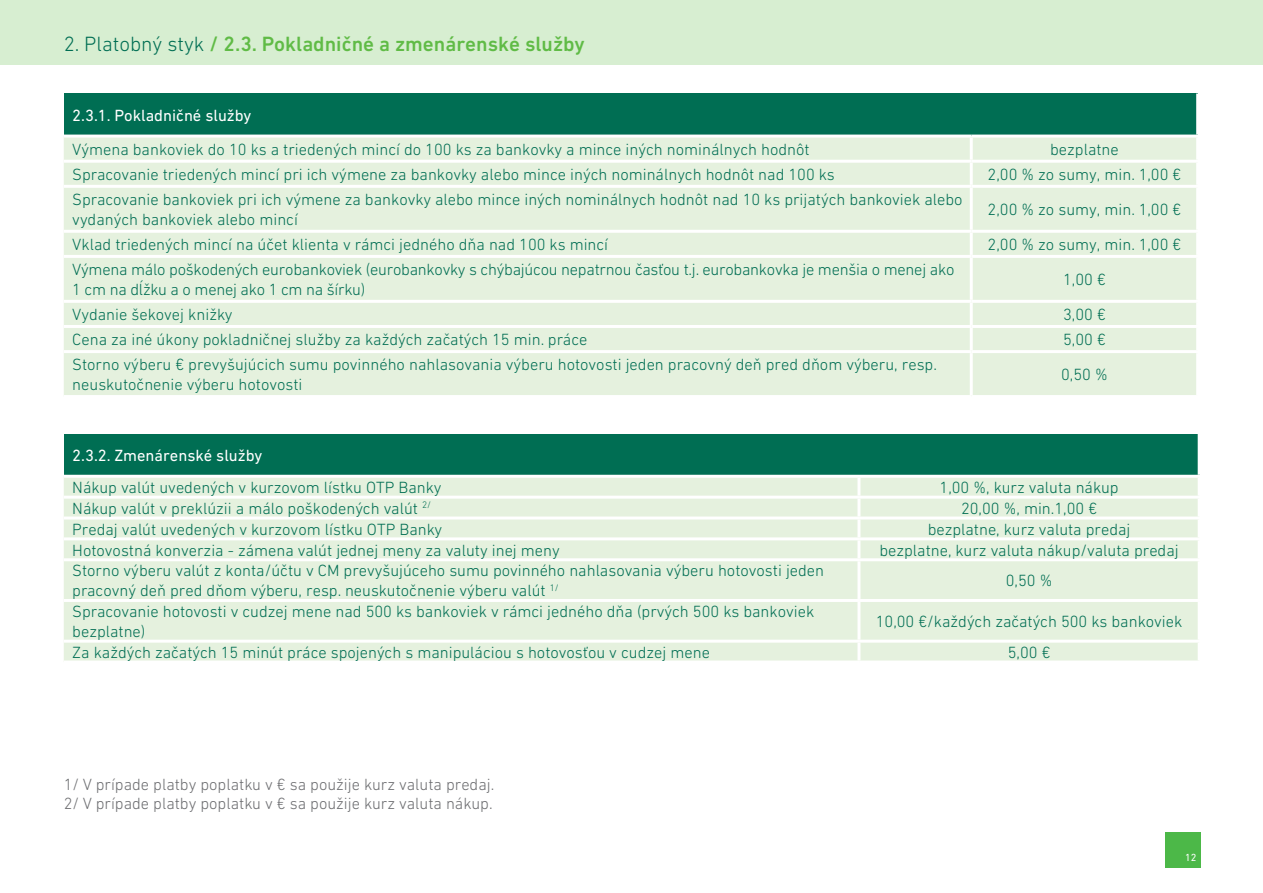
<style>
.page{position:relative;width:1263px;height:893px;background:#fff}
.page>*{position:absolute;margin:0;border:0;box-sizing:border-box;transform-origin:0 0}
.t1{font:500 21px "DIN Next W1 G";color:#60bb46}
.t2{font:300 16.5px/19.8px "DIN Next W1 G";color:#006e53}
.t3{font:300 16.5px/19.8px "DIN Next W1 G";color:#6c6d70}
.t4{font:16.5px "DIN Next W1 G";color:#fff}
.t5{font:10.5px "DIN Next W1 G";color:#fff}
.s1{font-weight:300;color:#006e53}
</style>
<div class="page">
<div style="left:1165px;top:832px;width:36px;height:36px;background:#4cb848"></div>
<div style="left:0;top:0;width:1263px;height:64px;background:#d7eed1"></div>
<div style="left:64px;top:94px;width:1134px;height:42px;background:#006e53"></div>
<div style="left:64px;top:138px;width:1132px;height:257px;background:#e5f1de"></div>
<hr style="left:1196px;top:94px;width:3px;height:41px;background:#fff">
<hr style="left:64px;top:135px;width:907px;height:3px;background:#fff">
<hr style="left:970px;top:138px;width:3px;height:22px;background:#fff">
<hr style="left:971px;top:135px;width:228px;height:3px;background:#fff">
<hr style="left:64px;top:160px;width:907px;height:3px;background:#fff">
<hr style="left:970px;top:163px;width:3px;height:22px;background:#fff">
<hr style="left:971px;top:160px;width:228px;height:3px;background:#fff">
<hr style="left:64px;top:185px;width:907px;height:3px;background:#fff">
<hr style="left:970px;top:188px;width:3px;height:42px;background:#fff">
<hr style="left:971px;top:185px;width:228px;height:3px;background:#fff">
<hr style="left:64px;top:230px;width:907px;height:3px;background:#fff">
<hr style="left:970px;top:233px;width:3px;height:22px;background:#fff">
<hr style="left:971px;top:230px;width:228px;height:3px;background:#fff">
<hr style="left:64px;top:255px;width:907px;height:3px;background:#fff">
<hr style="left:970px;top:258px;width:3px;height:42px;background:#fff">
<hr style="left:971px;top:255px;width:228px;height:3px;background:#fff">
<hr style="left:64px;top:300px;width:907px;height:3px;background:#fff">
<hr style="left:970px;top:303px;width:3px;height:22px;background:#fff">
<hr style="left:971px;top:300px;width:228px;height:3px;background:#fff">
<hr style="left:64px;top:325px;width:907px;height:3px;background:#fff">
<hr style="left:970px;top:328px;width:3px;height:22px;background:#fff">
<hr style="left:971px;top:325px;width:228px;height:3px;background:#fff">
<hr style="left:64px;top:350px;width:907px;height:3px;background:#fff">
<hr style="left:970px;top:353px;width:3px;height:42px;background:#fff">
<hr style="left:971px;top:350px;width:228px;height:3px;background:#fff">
<div style="left:64px;top:434px;width:1135px;height:42px;background:#006e53"></div>
<div style="left:64px;top:478px;width:1134px;height:182px;background:#e5f1de"></div>
<hr style="left:1198px;top:434px;width:3px;height:41px;background:#fff">
<hr style="left:64px;top:475px;width:795px;height:3px;background:#fff">
<hr style="left:857px;top:478px;width:3px;height:18px;background:#fff">
<hr style="left:859px;top:475px;width:342px;height:3px;background:#fff">
<hr style="left:64px;top:496px;width:795px;height:3px;background:#fff">
<hr style="left:857px;top:499px;width:3px;height:17px;background:#fff">
<hr style="left:859px;top:496px;width:342px;height:3px;background:#fff">
<hr style="left:64px;top:516px;width:795px;height:3px;background:#fff">
<hr style="left:857px;top:519px;width:3px;height:18px;background:#fff">
<hr style="left:859px;top:516px;width:342px;height:3px;background:#fff">
<hr style="left:64px;top:537px;width:795px;height:3px;background:#fff">
<hr style="left:857px;top:540px;width:3px;height:18px;background:#fff">
<hr style="left:859px;top:537px;width:342px;height:3px;background:#fff">
<hr style="left:64px;top:558px;width:795px;height:3px;background:#fff">
<hr style="left:857px;top:561px;width:3px;height:38px;background:#fff">
<hr style="left:859px;top:558px;width:342px;height:3px;background:#fff">
<hr style="left:64px;top:599px;width:795px;height:3px;background:#fff">
<hr style="left:857px;top:602px;width:3px;height:38px;background:#fff">
<hr style="left:859px;top:599px;width:342px;height:3px;background:#fff">
<hr style="left:64px;top:640px;width:795px;height:3px;background:#fff">
<hr style="left:857px;top:643px;width:3px;height:17px;background:#fff">
<hr style="left:859px;top:640px;width:342px;height:3px;background:#fff">
<p class="t1" style="left:64px;top:32px;width:522px"><span class="s1">2. Platobný styk</span> / 2.3. Pokladničné a zmenárenské služby</p>
<p class="t4" style="left:72px;top:106px;width:181px">2.3.1. Pokladničné služby</p>
<p class="t2" style="left:72px;top:139px;width:739px">Výmena bankoviek do 10 ks a triedených mincí do 100 ks za bankovky a mince iných nominálnych hodnôt</p>
<p class="t2" style="left:1050px;top:139px;width:70px">bezplatne</p>
<p class="t2" style="left:72px;top:164px;width:764px">Spracovanie triedených mincí pri ich výmene za bankovky alebo mince iných nominálnych hodnôt nad 100 ks</p>
<p class="t2" style="left:987px;top:164px;width:195px">2,00 % zo sumy, min. 1,00 €</p>
<p class="t2" style="left:72px;top:189px;width:892px">Spracovanie bankoviek pri ich výmene za bankovky alebo mince iných nominálnych hodnôt nad 10 ks prijatých bankoviek alebo vydaných bankoviek alebo mincí</p>
<p class="t2" style="left:987px;top:199px;width:195px">2,00 % zo sumy, min. 1,00 €</p>
<p class="t2" style="left:72px;top:234px;width:537px">Vklad triedených mincí na účet klienta v rámci jedného dňa nad 100 ks mincí</p>
<p class="t2" style="left:987px;top:234px;width:195px">2,00 % zo sumy, min. 1,00 €</p>
<p class="t2" style="left:72px;top:259px;width:884px">Výmena málo poškodených eurobankoviek (eurobankovky s chýbajúcou nepatrnou časťou t.j. eurobankovka je menšia o menej ako<br>1 cm na dĺžku a o menej ako 1 cm na šírku)</p>
<p class="t2" style="left:1063px;top:269px;width:44px">1,00 €</p>
<p class="t2" style="left:72px;top:304px;width:162px">Vydanie šekovej knižky</p>
<p class="t2" style="left:1063px;top:304px;width:44px">3,00 €</p>
<p class="t2" style="left:72px;top:330px;width:517px">Cena za iné úkony pokladničnej služby za každých začatých 15 min. práce</p>
<p class="t2" style="left:1063px;top:330px;width:44px">5,00 €</p>
<p class="t2" style="left:72px;top:355px;width:866px">Storno výberu € prevyšujúcich sumu povinného nahlasovania výberu hotovosti jeden pracovný deň pred dňom výberu, resp. neuskutočnenie výberu hotovosti</p>
<p class="t2" style="left:1061px;top:365px;width:48px">0,50 %</p>
<p class="t4" style="left:72px;top:446px;width:192px">2.3.2. Zmenárenské služby</p>
<p class="t2" style="left:72px;top:477px;width:371px">Nákup valút uvedených v kurzovom lístku OTP Banky</p>
<p class="t2" style="left:939px;top:477px;width:181px">1,00 %, kurz valuta nákup</p>
<p class="t2" style="left:72px;top:498px;width:360px">Nákup valút v preklúzii a málo poškodených valút <sup>2/</sup></p>
<p class="t2" style="left:961px;top:498px;width:138px">20,00 %, min.1,00 €</p>
<p class="t2" style="left:72px;top:519px;width:372px">Predaj valút uvedených v kurzovom lístku OTP Banky</p>
<p class="t2" style="left:928px;top:519px;width:204px">bezplatne, kurz valuta predaj</p>
<p class="t2" style="left:72px;top:540px;width:489px">Hotovostná konverzia - zámena valút jednej meny za valuty inej meny</p>
<p class="t2" style="left:879px;top:540px;width:301px">bezplatne, kurz valuta nákup/valuta predaj</p>
<p class="t2" style="left:72px;top:561px;width:753px">Storno výberu valút z konta/účtu v CM prevyšujúceho sumu povinného nahlasovania výberu hotovosti jeden pracovný deň pred dňom výberu, resp. neuskutočnenie výberu valút <sup>1/</sup></p>
<p class="t2" style="left:1006px;top:571px;width:48px">0,50 %</p>
<p class="t2" style="left:72px;top:601px;width:743px">Spracovanie hotovosti v cudzej mene nad 500 ks bankoviek v rámci jedného dňa (prvých 500 ks bankoviek bezplatne)</p>
<p class="t2" style="left:876px;top:611px;width:308px">10,00 €/každých začatých 500 ks bankoviek</p>
<p class="t2" style="left:72px;top:642px;width:639px">Za každých začatých 15 minút práce spojených s manipuláciou s hotovosťou v cudzej mene</p>
<p class="t2" style="left:1008px;top:642px;width:44px">5,00 €</p>
<p class="t3" style="left:64px;top:774px;width:432px">1/ V prípade platby poplatku v € sa použije kurz valuta predaj.<br>2/ V prípade platby poplatku v € sa použije kurz valuta nákup.</p>
<p class="t5" style="left:1185px;top:851px;width:13px">12</p>
</div>
